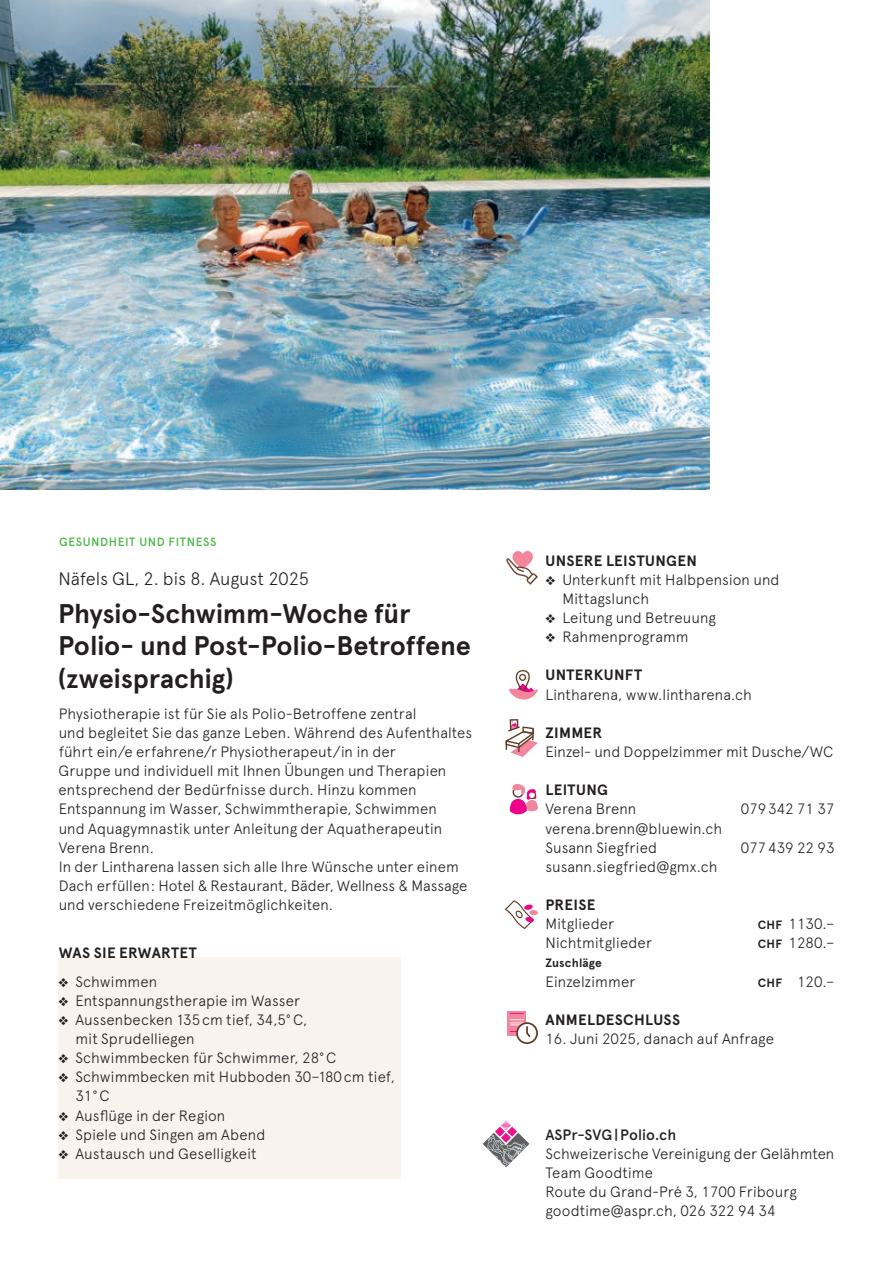
<style>
.page{position:relative;width:893px;height:1263px;background:#fff}
.page>*{position:absolute;margin:0;border:0;box-sizing:border-box;transform-origin:0 0}
.t1{font:700 27px/32.4px "Apercu Pro";letter-spacing:-.005em;color:#231f20}
.t2{font:300 18px "Apercu Pro";letter-spacing:-.005em;color:#231f20}
.t3{font:300 15px/19.2px "Apercu Pro";letter-spacing:.005em;color:#231f20}
.t4{font:700 15px "Apercu Pro";letter-spacing:.02em;color:#231f20}
.t5{font:500 15px "Apercu Pro";letter-spacing:.005em;color:#231f20}
.t6{font:500 12px "Apercu Pro";letter-spacing:.05em;color:#4cb848}
.t7{font:700 12px "Apercu Pro";letter-spacing:.01em;color:#231f20}
.s1{font-weight:700;font-size:12px}
</style>
<div class="page">
<img style="left:0;top:0;width:709px;height:489px">
<div style="left:58px;top:957px;width:343px;height:13px;background:#f8f3ed"></div>
<div style="left:58px;top:964px;width:343px;height:43px;background:#f8f3ed"></div>
<div style="left:58px;top:1002px;width:343px;height:62px;background:#f8f3ed"></div>
<div style="left:58px;top:1060px;width:343px;height:61px;background:#f8f3ed"></div>
<div style="left:58px;top:1117px;width:343px;height:43px;background:#f8f3ed"></div>
<div style="left:58px;top:1136px;width:343px;height:43px;background:#f8f3ed"></div>
<svg style="left:506px;top:550px;width:32px;height:35px"></svg>
<svg style="left:509px;top:670px;width:29px;height:29px"></svg>
<svg style="left:505px;top:719px;width:33px;height:38px"></svg>
<svg style="left:509px;top:784px;width:29px;height:30px"></svg>
<svg style="left:505px;top:900px;width:29px;height:29px"></svg>
<div style="left:529px;top:910px;width:9px;height:5px;background:#f3869d;border-radius:50%"></div>
<div style="left:508px;top:1011px;width:18px;height:25px;background:#f3869d"></div>
<svg style="left:510px;top:1013px;width:28px;height:31px"></svg>
<svg style="left:483px;top:1120px;width:46px;height:47px"></svg>
<p class="t6" style="left:59px;top:533px;width:159px">GESUNDHEIT UND FITNESS</p>
<p class="t2" style="left:58px;top:565px;width:252px">Näfels GL, 2. bis 8. August 2025</p>
<h1 class="t1" style="left:58px;top:597px;width:415px">Physio-Schwimm-Woche für<br>Polio- und Post-Polio-Betroffene (zweisprachig)</h1>
<p class="t3" style="left:59px;top:702px;width:415px">Physiotherapie ist für Sie als Polio-Betroffene zentral<br>und begleitet Sie das ganze Leben. Während des Aufenthaltes führt ein/e erfahrene/r Physiotherapeut/in in der<br>Gruppe und individuell mit Ihnen Übungen und Therapien entsprechend der Bedürfnisse durch. Hinzu kommen Entspannung im Wasser, Schwimmtherapie, Schwimmen<br>und Aquagymnastik unter Anleitung der Aquatherapeutin Verena Brenn.<br>In der Lintharena lassen sich alle Ihre Wünsche unter einem Dach erfüllen: Hotel &amp; Restaurant, Bäder, Wellness &amp; Massage und verschiedene Freizeitmöglichkeiten.</p>
<p class="t4" style="left:59px;top:941px;width:139px">WAS SIE ERWARTET</p>
<p class="t3" style="left:58px;top:970px;width:100px">❖ Schwimmen</p>
<p class="t3" style="left:58px;top:989px;width:243px">❖ Entspannungstherapie im Wasser</p>
<p class="t3" style="left:75px;top:1009px;width:233px;text-indent:-17px">❖ Aussenbecken 135cm tief, 34,5°C, mit Sprudelliegen</p>
<p class="t3" style="left:58px;top:1047px;width:280px">❖ Schwimmbecken für Schwimmer, 28°C</p>
<p class="t3" style="left:75px;top:1066px;width:321px;text-indent:-17px">❖ Schwimmbecken mit Hubboden 30–180cm tief,<br>31°C</p>
<p class="t3" style="left:58px;top:1104px;width:168px">❖ Ausflüge in der Region</p>
<p class="t3" style="left:58px;top:1123px;width:208px">❖ Spiele und Singen am Abend</p>
<p class="t3" style="left:58px;top:1142px;width:200px">❖ Austausch und Geselligkeit</p>
<p class="t4" style="left:545px;top:549px;width:153px">UNSERE LEISTUNGEN</p>
<p class="t3" style="left:562px;top:568px;width:219px;text-indent:-17px">❖ Unterkunft mit Halbpension und<br>Mittagslunch</p>
<p class="t3" style="left:545px;top:607px;width:172px">❖ Leitung und Betreuung</p>
<p class="t3" style="left:545px;top:626px;width:145px">❖ Rahmenprogramm</p>
<p class="t4" style="left:545px;top:664px;width:98px">UNTERKUNFT</p>
<p class="t3" style="left:545px;top:683px;width:208px">Lintharena, www.lintharena.ch</p>
<p class="t4" style="left:545px;top:721px;width:58px">ZIMMER</p>
<p class="t3" style="left:545px;top:741px;width:289px">Einzel- und Doppelzimmer mit Dusche/WC</p>
<p class="t4" style="left:545px;top:779px;width:64px">LEITUNG</p>
<p class="t3" style="left:545px;top:798px;width:93px">Verena Brenn</p>
<p class="t3" style="left:741px;top:798px;width:95px">079342 71 37</p>
<p class="t3" style="left:545px;top:817px;width:178px">verena.brenn@bluewin.ch<br>Susann Siegfried</p>
<p class="t3" style="left:741px;top:836px;width:95px">077439 22 93</p>
<p class="t3" style="left:545px;top:855px;width:174px">susann.siegfried@gmx.ch</p>
<p class="t4" style="left:545px;top:893px;width:51px">PREISE</p>
<p class="t3" style="left:545px;top:913px;width:70px">Mitglieder</p>
<p class="t3" style="left:758px;top:913px;width:78px"><span class="s1">CHF</span> 1130.–</p>
<p class="t3" style="left:545px;top:932px;width:108px">Nichtmitglieder</p>
<p class="t3" style="left:758px;top:932px;width:78px"><span class="s1">CHF</span> 1280.–</p>
<p class="t7" style="left:545px;top:954px;width:58px">Zuschläge</p>
<p class="t3" style="left:545px;top:970px;width:92px">Einzelzimmer</p>
<p class="t3" style="left:758px;top:970px;width:78px"><span class="s1">CHF</span> 120.–</p>
<p class="t4" style="left:545px;top:1008px;width:136px">ANMELDESCHLUSS</p>
<p class="t3" style="left:545px;top:1028px;width:230px">16. Juni 2025, danach auf Anfrage</p>
<p class="t5" style="left:545px;top:1123px;width:132px">ASPr-SVG|Polio.ch</p>
<p class="t3" style="left:545px;top:1142px;width:290px">Schweizerische Vereinigung der Gelähmten<br>Team Goodtime<br>Route du Grand-Pré 3, 1700 Fribourg goodtime@aspr.ch, 026 322 94 34</p>
</div>
